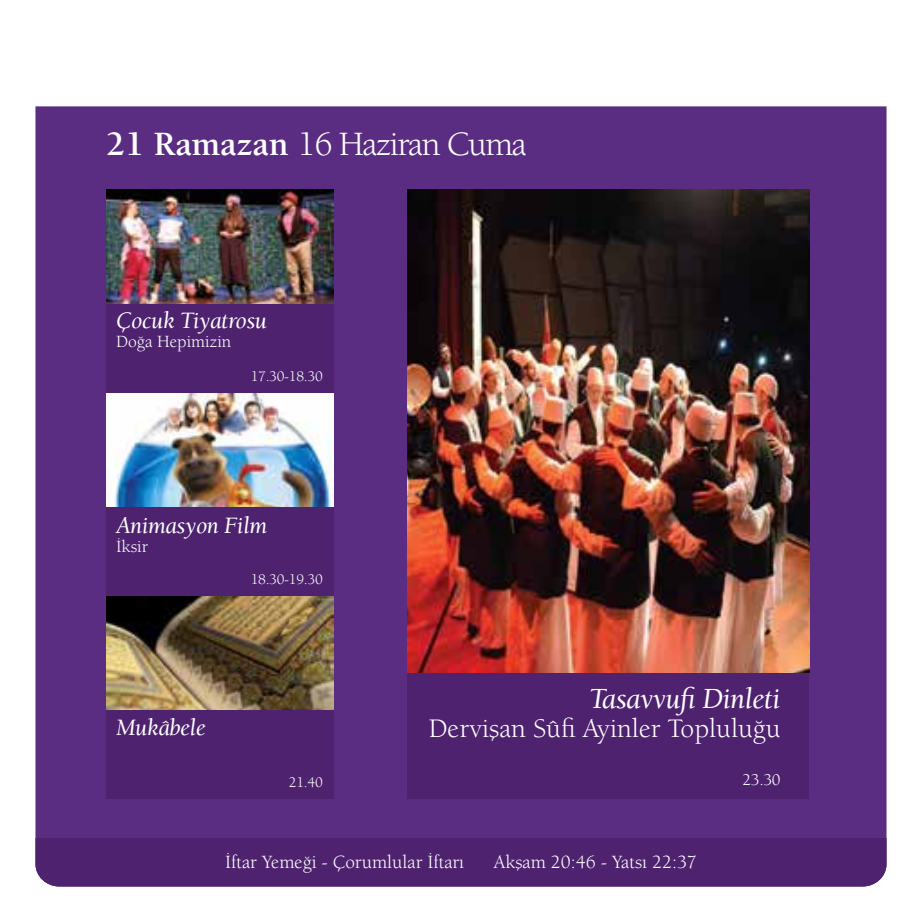
<style>
.page{position:relative;width:922px;height:922px;background:#fff}
.page>*{position:absolute;margin:0;border:0;box-sizing:border-box;transform-origin:0 0}
.t1{font:35px "Berkeley Std";letter-spacing:-.04em;color:#fff}
.t2{font:italic 30px "ITC Berkeley Oldstyle Std";letter-spacing:-.02em;color:#fff}
.t3{font:27.5px "Berkeley Std";color:#fff}
.t4{font:italic 24px "ITC Berkeley Oldstyle Std";letter-spacing:-.02em;color:#fff}
.t5{font:19.25px "Berkeley Std";color:#fff}
.t6{font:17.5px "Berkeley Std";color:#fff}
.t7{font:16.75px "Berkeley Std";color:#fff}
.t8{font:15px "Berkeley Std";letter-spacing:-.02em;color:#fff}
.s1{font-family:"ITC Berkeley Oldstyle Std";font-weight:700}
</style>
<div class="page">
<div style="left:35px;top:106px;width:851px;height:731px;background:#5b2d82"></div>
<div style="left:35px;top:837px;width:851px;height:49px;background:#4e226f"></div>
<img style="left:107px;top:393px;width:227px;height:114px">
<div style="left:107px;top:507px;width:227px;height:89px;background:#4e226f"></div>
<img style="left:107px;top:596px;width:227px;height:114px">
<div style="left:107px;top:710px;width:227px;height:89px;background:#4e226f"></div>
<div style="left:407px;top:672px;width:401px;height:127px;background:#4e226f"></div>
<img style="left:407px;top:190px;width:402px;height:482px">
<img style="left:107px;top:190px;width:227px;height:114px">
<div style="left:107px;top:304px;width:227px;height:89px;background:#4e226f"></div>
<h1 class="t1" style="left:107px;top:125px;width:421px"><span class="s1">21 Ramazan</span> 16 Haziran Cuma</h1>
<p class="t4" style="left:116px;top:307px;width:152px">Çocuk Tiyatrosu</p>
<p class="t6" style="left:116px;top:332px;width:117px">Doğa Hepimizin</p>
<p class="t8" style="left:251px;top:368px;width:74px">17.30-18.30</p>
<p class="t4" style="left:116px;top:512px;width:153px">Animasyon Film</p>
<p class="t6" style="left:116px;top:537px;width:33px">İksir</p>
<p class="t8" style="left:251px;top:570px;width:74px">18.30-19.30</p>
<p class="t4" style="left:116px;top:714px;width:91px">Mukâbele</p>
<p class="t8" style="left:289px;top:773px;width:35px">21.40</p>
<h2 class="t2" style="left:588px;top:682px;width:193px">Tasavvufi Dinleti</h2>
<h3 class="t3" style="left:428px;top:713px;width:353px">Dervişan Sûfi Ayinler Topluluğu</h3>
<p class="t7" style="left:742px;top:770px;width:39px">23.30</p>
<p class="t5" style="left:225px;top:851px;width:240px">İftar Yemeği - Çorumlular İftarı</p>
<p class="t5" style="left:493px;top:851px;width:204px">Akşam 20:46 - Yatsı 22:37</p>
</div>
